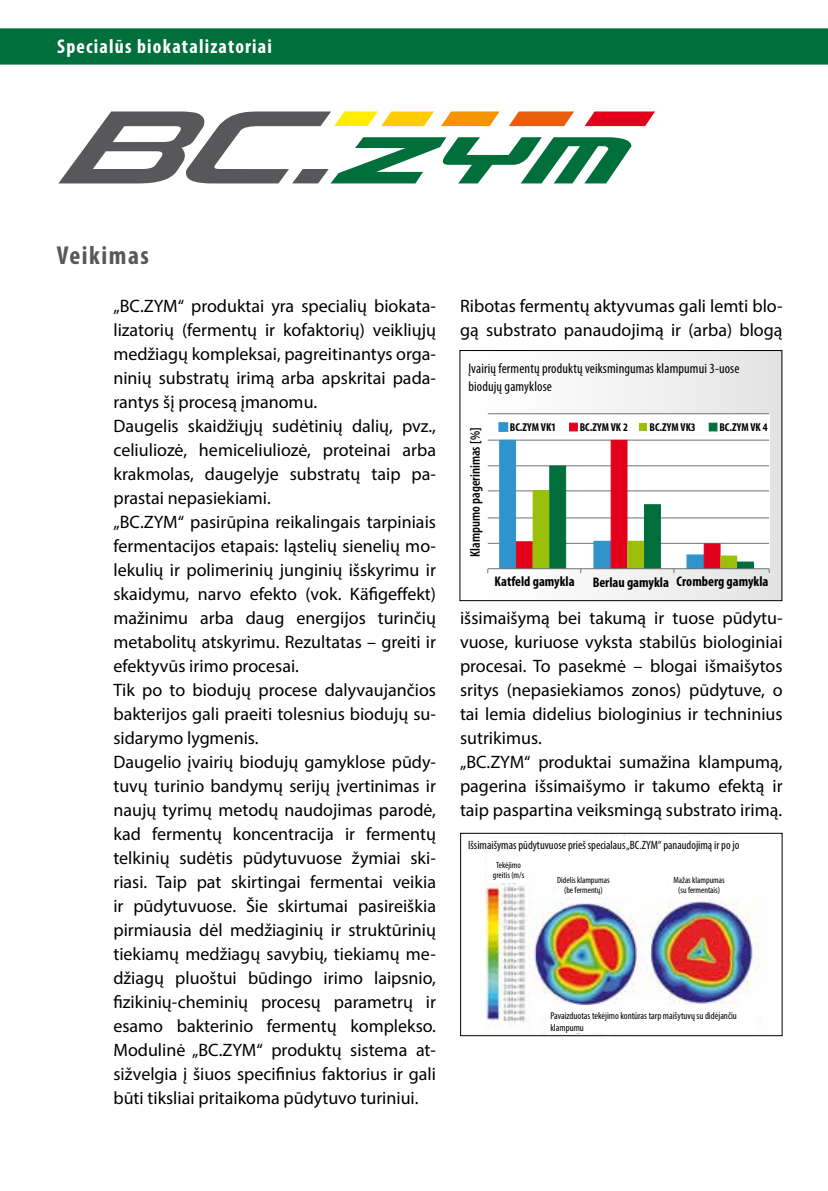
<style>
.page{position:relative;width:828px;height:1191px;background:#fff}
.page>*{position:absolute;margin:0;border:0;box-sizing:border-box;transform-origin:0 0}
.t1{font:700 condensed 26px "Myriad Pro";letter-spacing:.06em;color:#58585a}
.t2{font:700 condensed 20px "Myriad Pro";letter-spacing:.06em;color:#fff}
.t3{font:18px/24px "Myriad Pro";color:#000}
.t4{font:condensed 14px/18px "Myriad Pro";letter-spacing:.01em;color:#000}
.t5{font:700 condensed 14px "Myriad Pro";color:#000}
.t6{font:600 condensed 14px "Myriad Pro";color:#000}
.t7{font:condensed 12px "Myriad Pro";color:#000}
.t8{font:700 condensed 11.4px "Myriad Pro";color:#000}
.t9{font:condensed 10px/12px "Myriad Pro";color:#000}
.t10{font:condensed 9px/10px "Myriad Pro";color:#000;text-align:center}
</style>
<div class="page">
<svg style="left:59px;top:111px;width:596px;height:72px"></svg>
<div style="left:0;top:28px;width:828px;height:37px;background:#006f3b"></div>
<div style="left:460px;top:350px;width:322px;height:250px;background:linear-gradient(to right,#fff,#e3e4e5)"></div>
<div style="left:459px;top:350px;width:323px;height:251px;border:1px solid #000"></div>
<div style="left:488px;top:414px;width:281px;height:155px;background:#fff"></div>
<hr style="left:488px;top:543px;width:281px;height:1px;background:#707172">
<hr style="left:488px;top:517px;width:281px;height:1px;background:#707172">
<hr style="left:488px;top:490px;width:281px;height:1px;background:#707172">
<hr style="left:488px;top:465px;width:281px;height:1px;background:#707172">
<hr style="left:488px;top:440px;width:281px;height:1px;background:#707172">
<hr style="left:488px;top:413px;width:281px;height:1px;background:#707172">
<div style="left:499px;top:440px;width:17px;height:129px;background:#3093cc;border:1px solid #3093cc"></div>
<div style="left:593px;top:541px;width:18px;height:28px;background:#3093cc;border:2px solid #3093cc"></div>
<div style="left:686px;top:554px;width:18px;height:15px;background:#3093cc;border:2px solid #3093cc"></div>
<div style="left:516px;top:541px;width:16px;height:28px;background:#e2001a;border:1px solid #e2001a"></div>
<div style="left:611px;top:440px;width:16px;height:129px;background:#e2001a;border:1px solid #e2001a"></div>
<div style="left:704px;top:543px;width:16px;height:26px;background:#e2001a;border:1px solid #e2001a"></div>
<div style="left:532px;top:490px;width:17px;height:79px;background:#9ac00a;border:2px solid #9ac00a"></div>
<div style="left:627px;top:541px;width:17px;height:28px;background:#9ac00a;border:2px solid #9ac00a"></div>
<div style="left:720px;top:555px;width:17px;height:14px;background:#9ac00a;border:2px solid #9ac00a"></div>
<div style="left:549px;top:465px;width:17px;height:104px;background:#006f3b;border:1px solid #006f3b"></div>
<div style="left:644px;top:504px;width:17px;height:65px;background:#006f3b;border:1px solid #006f3b"></div>
<div style="left:737px;top:561px;width:17px;height:8px;background:#006f3b;border:1px solid #006f3b"></div>
<div style="left:498px;top:422px;width:10px;height:10px;background:#3093cc;border:2px solid #3093cc"></div>
<div style="left:569px;top:423px;width:9px;height:8px;background:#e2001a;border:1px solid #e2001a"></div>
<div style="left:639px;top:423px;width:8px;height:8px;background:#9ac00a"></div>
<div style="left:709px;top:423px;width:8px;height:8px;background:#006f3b;border:1px solid #006f3b"></div>
<hr style="left:488px;top:568px;width:281px;height:1px;background:#707172">
<img style="left:484px;top:834px;width:276px;height:200px">
<div style="left:460px;top:832px;width:322px;height:204px;border:1px solid #000"></div>
<div style="left:527px;top:836px;width:225px;height:34px;background:#fff"></div>
<div style="left:487px;top:853px;width:43px;height:30px;background:#fff"></div>
<div style="left:557px;top:872px;width:53px;height:25px;background:#fff"></div>
<div style="left:669px;top:872px;width:60px;height:25px;background:#fff"></div>
<div style="left:550px;top:1008px;width:206px;height:25px;background:#fff"></div>
<p class="t2" style="left:57px;top:34px;width:216px">Specialūs biokatalizatoriai</p>
<h1 class="t1" style="left:57px;top:239px;width:94px">Veikimas</h1>
<p class="t3" style="left:113px;top:294px;width:324px">„BC.ZYM“ produktai yra specialių biokata&shy;lizatorių (fermentų ir kofaktorių) veikliųjų medžiagų kompleksai, pagreitinantys orga&shy;ninių substratų irimą arba apskritai pada&shy;rantys šį procesą įmanomu.<br>Daugelis skaidžiųjų sudėtinių dalių, pvz., celiuliozė, hemiceliuliozė, proteinai arba krakmolas, daugelyje substratų taip pa&shy;prastai nepasiekiami.<br>„BC.ZYM“ pasirūpina reikalingais tarpiniais fermentacijos etapais: ląstelių sienelių mo&shy;lekulių ir polimerinių junginių išskyrimu ir skaidymu, narvo efekto (vok. Käfigeffekt) mažinimu arba daug energijos turinčių metabolitų atskyrimu. Rezultatas – greiti ir efektyvūs irimo procesai.<br>Tik po to biodujų procese dalyvaujančios bakterijos gali praeiti tolesnius biodujų su&shy;sidarymo lygmenis.<br>Daugelio įvairių biodujų gamyklose pūdy&shy;tuvų turinio bandymų serijų įvertinimas ir naujų tyrimų metodų naudojimas parodė, kad fermentų koncentracija ir fermentų telkinių sudėtis pūdytuvuose žymiai ski&shy;riasi. Taip pat skirtingai fermentai veikia ir pūdytuvuose. Šie skirtumai pasireiškia pirmiausia dėl medžiaginių ir struktūrinių tiekiamų medžiagų savybių, tiekiamų me&shy;džiagų pluoštui būdingo irimo laipsnio, fizikinių-cheminių procesų parametrų ir esamo bakterinio fermentų komplekso.<br>Modulinė „BC.ZYM“ produktų sistema at&shy;sižvelgia į šiuos specifinius faktorius ir gali būti tiksliai pritaikoma pūdytuvo turiniui.</p>
<p class="t3" style="left:460px;top:293px;width:324px">Ribotas fermentų aktyvumas gali lemti blo&shy;gą substrato panaudojimą ir (arba) blogą</p>
<p class="t4" style="left:468px;top:359px;width:273px">Įvairių fermentų produktų veiksmingumas klampumui 3-uose biodujų gamyklose</p>
<p class="t8" style="left:510px;top:420px;width:48px">BC.ZYM VK1</p>
<p class="t8" style="left:580px;top:420px;width:50px">BC.ZYM VK 2</p>
<p class="t8" style="left:649px;top:420px;width:48px">BC.ZYM VK3</p>
<p class="t8" style="left:719px;top:420px;width:50px">BC.ZYM VK 4</p>
<p class="t6" style="left:466px;top:557px;width:130px;rotate:-90deg">Klampumo pagerinimas [%]</p>
<p class="t5" style="left:494px;top:573px;width:82px">Katfeld gamykla</p>
<p class="t5" style="left:592px;top:573px;width:177px">Berlau gamykla Cromberg gamykla</p>
<p class="t3" style="left:460px;top:605px;width:324px">išsimaišymą bei takumą ir tuose pūdytu&shy;vuose, kuriuose vyksta stabilūs biologiniai procesai. To pasekmė – blogai išmaišytos sritys (nepasiekiamos zonos) pūdytuve, o tai lemia didelius biologinius ir techninius sutrikimus.<br>„BC.ZYM“ produktai sumažina klampumą, pagerina išsimaišymo ir takumo efektą ir taip paspartina veiksmingą substrato irimą.</p>
<p class="t7" style="left:468px;top:838px;width:273px">Išsimaišymas pūdytuvuose prieš specialaus „BC.ZYM“ panaudojimą ir po jo</p>
<p class="t10" style="left:493px;top:860px;width:33px">Tekėjimo greitis (m/s</p>
<p class="t10" style="left:557px;top:875px;width:54px">Didelis klampumas (be fermentų)</p>
<p class="t10" style="left:673px;top:875px;width:53px">Mažas klampumas (su fermentais)</p>
<p class="t9" style="left:550px;top:1009px;width:188px">Pavaizduotas tekėjimo kontūras tarp maišytuvų su didėjančiu klampumu</p>
</div>
